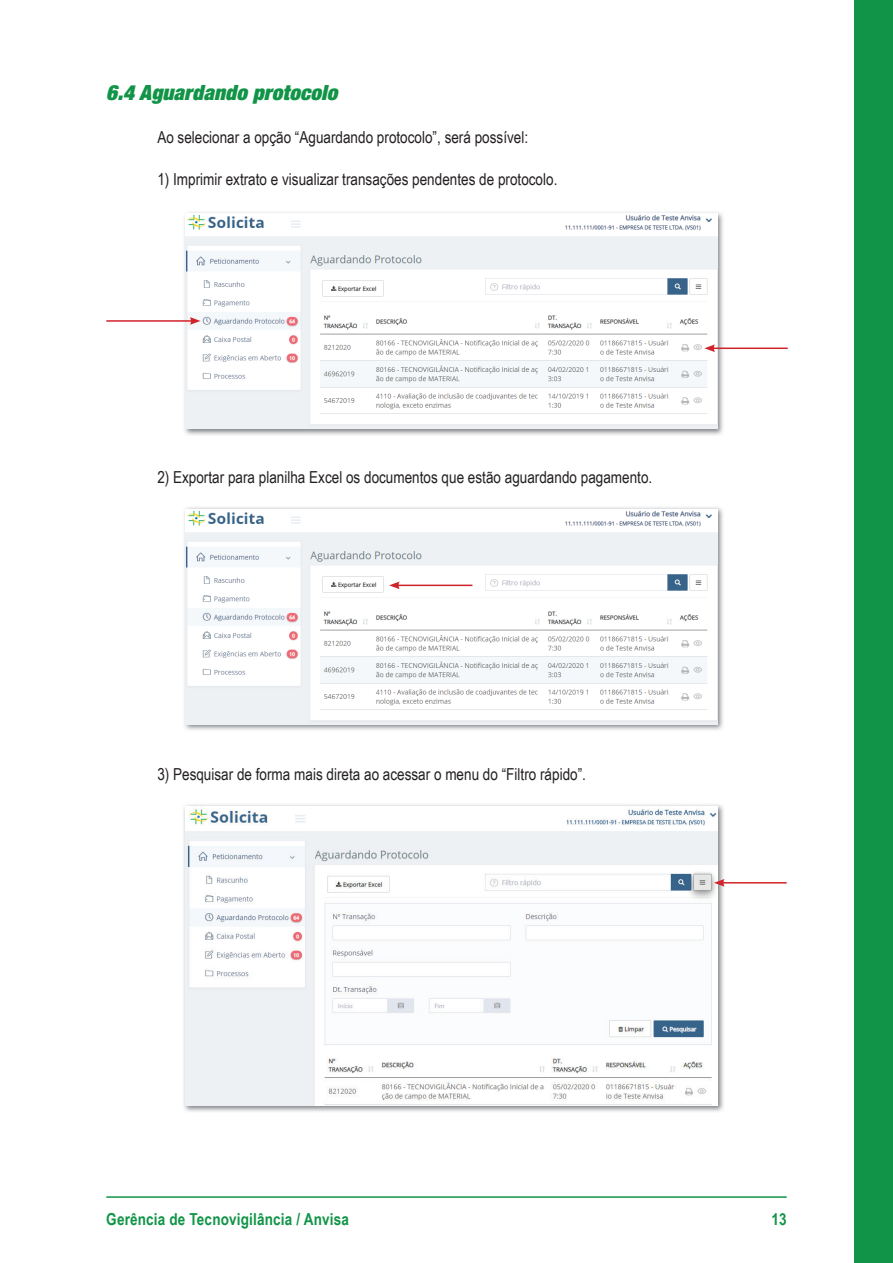
<style>
.page{position:relative;width:893px;height:1263px;background:#fff}
.page>*{position:absolute;margin:0;border:0;box-sizing:border-box;transform-origin:0 0}
.t1{font:italic 900 condensed 21px "Helvetica Neue LT Std";letter-spacing:.01em;color:#119447}
.t2{font:16.5px "Arial Narrow";color:#231f20}
.t3{font:700 16.5px "Arial Narrow";letter-spacing:.01em;color:#119447}
</style>
<div class="page">
<hr style="left:106px;top:1196px;width:681px;height:2px;background:#119447">
<div style="left:855px;top:0;width:38px;height:1263px;background:#119447"></div>
<img style="left:184px;top:212px;width:540px;height:223px">
<img style="left:186px;top:214px;width:531px;height:215px">
<img style="left:184px;top:507px;width:539px;height:223px">
<img style="left:186px;top:509px;width:531px;height:215px">
<img style="left:183px;top:804px;width:541px;height:308px">
<img style="left:186px;top:807px;width:531px;height:299px">
<hr style="left:713px;top:347px;width:75px;height:2px;background:#d1232a">
<svg style="left:704px;top:344px;width:11px;height:8px"></svg>
<hr style="left:397px;top:585px;width:75px;height:1px;background:#d1232a">
<svg style="left:389px;top:581px;width:11px;height:8px"></svg>
<hr style="left:722px;top:882px;width:65px;height:1px;background:#d1232a">
<svg style="left:714px;top:879px;width:10px;height:8px"></svg>
<hr style="left:106px;top:320px;width:86px;height:2px;background:#d1232a">
<svg style="left:190px;top:317px;width:10px;height:8px"></svg>
<p class="t1" style="left:106px;top:79px;width:232px">6.4 Aguardando protocolo</p>
<p class="t2" style="left:157px;top:125px;width:372px">Ao selecionar a opção “Aguardando protocolo”, será possível:</p>
<p class="t2" style="left:157px;top:167px;width:402px">1) Imprimir extrato e visualizar transações pendentes de protocolo.</p>
<p class="t2" style="left:157px;top:465px;width:496px">2) Exportar para planilha Excel os documentos que estão aguardando pagamento.</p>
<p class="t2" style="left:157px;top:762px;width:430px">3) Pesquisar de forma mais direta ao acessar o menu do “Filtro rápido”.</p>
<p class="t3" style="left:106px;top:1207px;width:244px">Gerência de Tecnovigilância / Anvisa</p>
<p class="t3" style="left:771px;top:1207px;width:17px">13</p>
</div>
